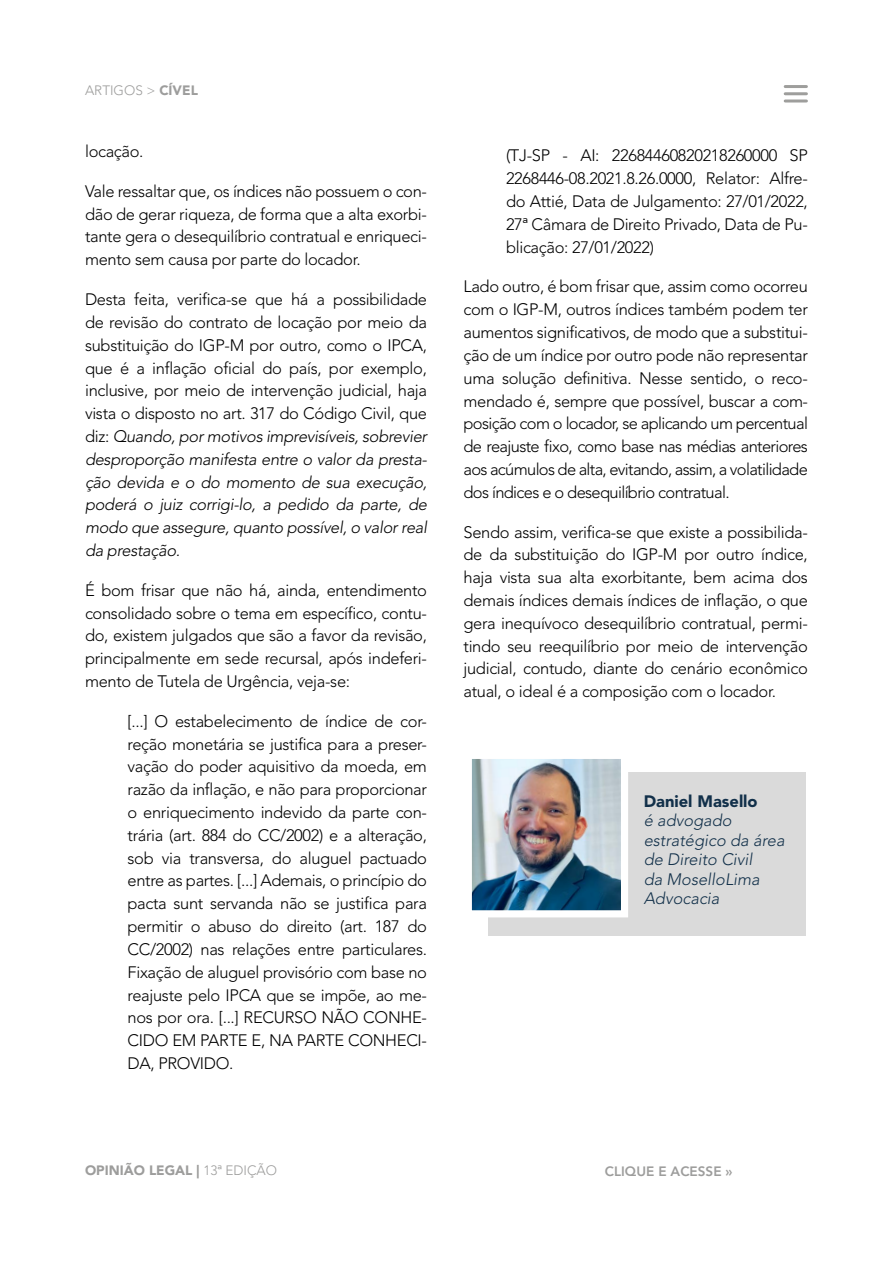
<style>
.page{position:relative;width:893px;height:1263px;background:#fff}
.page>*{position:absolute;margin:0;border:0;box-sizing:border-box;transform-origin:0 0}
.t1{font:300 16.5px/22.8px "Avenir LT Std";letter-spacing:-.02em;color:#000;text-align:justify}
.t2{font:italic 300 16.5px/19.5px "Avenir LT Std";color:#12304a}
.t3{font:900 16.5px "Avenir LT Std";color:#12304a}
.t4{font:900 13.5px "Avenir LT Std";color:#9d9d9c}
.t5{font:800 13.5px "Avenir LT Std";color:#9d9d9c}
.t6{font:300 13.5px "Avenir LT Std";color:#9d9d9c}
.s1{font-weight:900}
.s2{font-style:italic}
.s3{font-weight:300}
</style>
<div class="page">
<hr style="left:785px;top:85px;width:21px;height:3px;background:#9e9e9c">
<hr style="left:785px;top:92px;width:21px;height:3px;background:#9e9e9c">
<hr style="left:785px;top:99px;width:21px;height:3px;background:#9e9e9c">
<div style="left:488px;top:772px;width:317px;height:164px;background:#dadada"></div>
<img style="left:473px;top:760px;width:147px;height:149px">
<div style="left:465px;top:752px;width:163px;height:165px;border:7px solid #fff"></div>
<p class="t6" style="left:85px;top:83px;width:114px">ARTIGOS &gt; <span class="s1">CÍVEL</span></p>
<p class="t1" style="left:85px;top:140px;width:60px">locação.</p>
<p class="t1" style="left:85px;top:180px;width:344px">Vale ressaltar que, os índices não possuem o con&shy;dão de gerar riqueza, de forma que a alta exorbi&shy;tante gera o desequilíbrio contratual e enriqueci&shy;mento sem causa por parte do locador.</p>
<p class="t1" style="left:85px;top:288px;width:344px">Desta feita, verifica-se que há a possibilidade de revisão do contrato de locação por meio da substituição do IGP-M por outro, como o IPCA, que é a inflação oficial do país, por exemplo, inclusive, por meio de intervenção judicial, haja vista o disposto no art. 317 do Código Civil, que diz: <span class="s2">Quando, por motivos imprevisíveis, sobrevier desproporção manifesta entre o valor da presta&shy;ção devida e o do momento de sua execução, poderá o juiz corrigi-lo, a pedido da parte, de modo que assegure, quanto possível, o valor real da prestação.</span></p>
<p class="t1" style="left:85px;top:579px;width:344px">É bom frisar que não há, ainda, entendimento consolidado sobre o tema em específico, contu&shy;do, existem julgados que são a favor da revisão, principalmente em sede recursal, após indeferi&shy;mento de Tutela de Urgência, veja-se:</p>
<p class="t1" style="left:128px;top:710px;width:301px">[...] O estabelecimento de índice de cor&shy;reção monetária se justifica para a preser&shy;vação do poder aquisitivo da moeda, em razão da inflação, e não para proporcionar o enriquecimento indevido da parte con&shy;trária (art. 884 do CC/2002) e a alteração, sob via transversa, do aluguel pactuado entre as partes. [...] Ademais, o princípio do pacta sunt servanda não se justifica para permitir o abuso do direito (art. 187 do CC/2002) nas relações entre particulares.<br>Fixação de aluguel provisório com base no reajuste pelo IPCA que se impõe, ao me&shy;nos por ora. [...] RECURSO NÃO CONHE-CIDO EM PARTE E, NA PARTE CONHECI-DA, PROVIDO.</p>
<p class="t1" style="left:506px;top:144px;width:303px">(TJ-SP - AI: 22684460820218260000 SP 2268446-08.2021.8.26.0000, Relator: Alfre&shy;do Attié, Data de Julgamento: 27/01/2022, 27ª Câmara de Direito Privado, Data de Pu&shy;blicação: 27/01/2022)</p>
<p class="t1" style="left:463px;top:275px;width:346px">Lado outro, é bom frisar que, assim como ocorreu com o IGP-M, outros índices também podem ter aumentos significativos, de modo que a substitui&shy;ção de um índice por outro pode não representar uma solução definitiva. Nesse sentido, o reco&shy;mendado é, sempre que possível, buscar a com&shy;posição com o locador, se aplicando um percentual de reajuste fixo, como base nas médias anteriores aos acúmulos de alta, evitando, assim, a volatilidade dos índices e o desequilíbrio contratual.</p>
<p class="t1" style="left:463px;top:520px;width:346px">Sendo assim, verifica-se que existe a possibilida&shy;de da substituição do IGP-M por outro índice, haja vista sua alta exorbitante, bem acima dos demais índices demais índices de inflação, o que gera inequívoco desequilíbrio contratual, permi&shy;tindo seu reequilíbrio por meio de intervenção judicial, contudo, diante do cenário econômico atual, o ideal é a composição com o locador.</p>
<p class="t3" style="left:644px;top:791px;width:115px">Daniel Masello</p>
<p class="t2" style="left:644px;top:811px;width:142px">é advogado estratégico da área de Direito Civil<br>da MoselloLima<br>Advocacia</p>
<p class="t4" style="left:85px;top:1162px;width:194px">OPINIÃO LEGAL | <span class="s3">13a EDIÇÃO</span></p>
<p class="t5" style="left:605px;top:1164px;width:129px">CLIQUE E ACESSE »</p>
</div>
